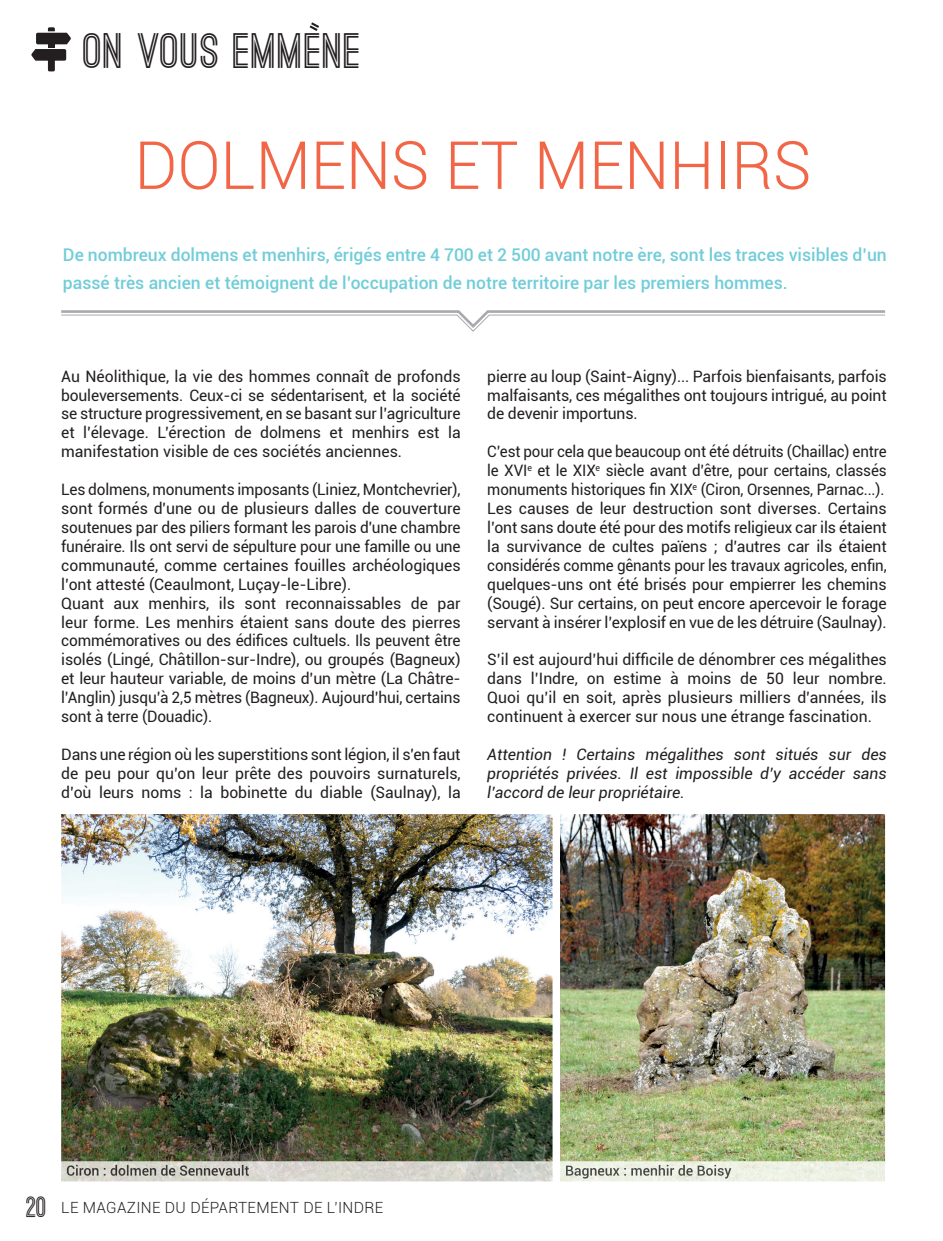
<style>
.page{position:relative;width:943px;height:1241px;background:#fff}
.page>*{position:absolute;margin:0;border:0;box-sizing:border-box;transform-origin:0 0}
.t1{font:300 66.5px "Roboto";color:#f26648;scale:.96 1}
.t2{font:700 47.25px "Ostrich Sans";letter-spacing:.02em;color:#231f20}
.t3{font:500 17.5px/28px "Roboto";color:#71cdd9}
.t4{font:15.75px/18.9px "Roboto";letter-spacing:-.01em;color:#231f20;text-align:justify}
.t5{font:15.75px/18.9px "Roboto";letter-spacing:-.01em;color:#231f20;scale:.96 1}
.t6{font:italic 15.75px/18.9px "Roboto";color:#231f20;text-align:justify}
.t7{font:300 15.4px "Roboto";letter-spacing:.02em;color:#231f20}
.s1{font-family:"Ostrich Sans";font-weight:700;font-size:28px}
</style>
<div class="page">
<svg style="left:309px;top:22px;width:10px;height:9px"></svg>
<svg style="left:31px;top:27px;width:40px;height:44px"></svg>
<svg style="left:61px;top:310px;width:824px;height:22px"></svg>
<img style="left:61px;top:814px;width:491px;height:347px">
<img style="left:560px;top:814px;width:325px;height:347px">
<img style="left:61px;top:1161px;width:491px;height:20px">
<img style="left:67px;top:1164px;width:182px;height:11px">
<img style="left:560px;top:1161px;width:325px;height:20px">
<img style="left:566px;top:1164px;width:165px;height:14px">
<h2 class="t2" style="left:84px;top:33px;width:280px">ON VOUS EMMENE</h2>
<h1 class="t1" style="left:134px;top:119px;width:707px">DOLMENS ET MENHIRS</h1>
<p class="t3" style="left:63px;top:240px;width:825px">De nombreux dolmens et menhirs, érigés entre 4 700 et 2 500 avant notre ère, sont les traces visibles d’un passé très ancien et témoignent de l’occupation de notre territoire par les premiers hommes.</p>
<p class="t4" style="left:61px;top:366px;width:401px">Au Néolithique, la vie des hommes connaît de profonds bouleversements. Ceux-ci se sédentarisent, et la société se structure progressivement, en se basant sur l’agriculture et l’élevage. L’érection de dolmens et menhirs est la manifestation visible de ces sociétés anciennes.</p>
<p class="t4" style="left:61px;top:479px;width:401px;text-align:left">Les dolmens, monuments imposants (Liniez, Montchevrier), sont formés d'une ou de plusieurs dalles de couverture soutenues par des piliers formant les parois d'une chambre funéraire. Ils ont servi de sépulture pour une famille ou une communauté, comme certaines fouilles archéologiques l’ont attesté (Ceaulmont, Luçay-le-Libre).<br>Quant aux menhirs, ils sont reconnaissables de par leur forme. Les menhirs étaient sans doute des pierres commémoratives ou des édifices cultuels. Ils peuvent être isolés (Lingé, Châtillon-sur-Indre), ou groupés (Bagneux) et leur hauteur variable, de moins d’un mètre (La Châtre&shy;l’Anglin) jusqu’à 2,5 mètres (Bagneux). Aujourd’hui, certains sont à terre (Douadic).</p>
<p class="t4" style="left:61px;top:744px;width:401px">Dans une région où les superstitions sont légion, il s'en faut de peu pour qu’on leur prête des pouvoirs surnaturels, d’où leurs noms : la bobinette du diable (Saulnay), la</p>
<p class="t4" style="left:487px;top:366px;width:401px">pierre au loup (Saint-Aigny)... Parfois bienfaisants, parfois malfaisants, ces mégalithes ont toujours intrigué, au point de devenir importuns.</p>
<p class="t5" style="left:487px;top:441px;width:417px">C’est pour cela que beaucoup ont été détruits (Chaillac) entre le XVI<sup>e</sup> et le XIX<sup>e</sup> siècle avant d’être, pour certains, classés monuments historiques fin XIX<sup>e</sup> (Ciron, Orsennes, Parnac...).<br>Les causes de leur destruction sont diverses. Certains l’ont sans doute été pour des motifs religieux car ils étaient la survivance de cultes païens ; d’autres car ils étaient considérés comme gênants pour les travaux agricoles, enfin, quelques-uns ont été brisés pour empierrer les chemins (Sougé). Sur certains, on peut encore apercevoir le forage servant à insérer l’explosif en vue de les détruire (Saulnay).</p>
<p class="t4" style="left:487px;top:649px;width:401px">S’il est aujourd’hui difficile de dénombrer ces mégalithes dans l’Indre, on estime à moins de 50 leur nombre.<br>Quoi qu’il en soit, après plusieurs milliers d’années, ils continuent à exercer sur nous une étrange fascination.</p>
<p class="t6" style="left:487px;top:744px;width:401px">Attention ! Certains mégalithes sont situés sur des propriétés privées. Il est impossible d’y accéder sans l’accord de leur propriétaire.</p>
<p class="t7" style="left:26px;top:1196px;width:358px"><span class="s1">20</span> LE MAGAZINE DU DÉPARTEMENT DE L'INDRE</p>
</div>
